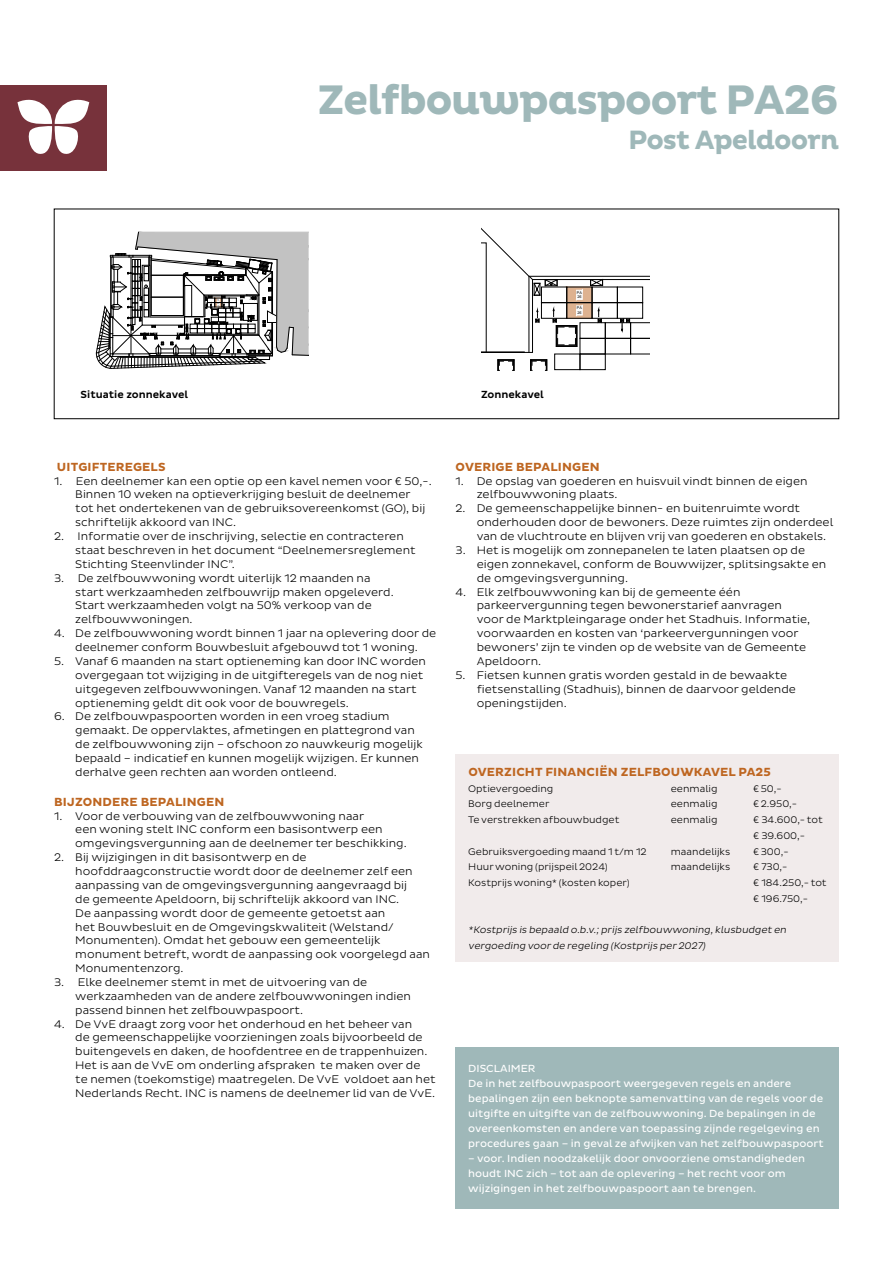
<style>
.page{position:relative;width:893px;height:1263px;background:#fff}
.page>*{position:absolute;margin:0;border:0;box-sizing:border-box;transform-origin:0 0}
.t1{font:700 42px "Pluto";letter-spacing:-.04em;color:#9fb8b9}
.t2{font:700 27px "Pluto";letter-spacing:-.04em;color:#9fb8b9}
.t3{font:700 12px "Pluto Sans";letter-spacing:.015em;color:#be6621}
.t4{font:300 11.25px/13.8px "Pluto Sans";color:#000}
.t5{font:10.5px/15px "Pluto Sans";color:#fff}
.t6{font:500 10.5px "Pluto Sans";color:#000}
.t7{font:300 9.75px/15.8px "Pluto Sans";color:#000}
.t8{font:italic 300 9.75px/15.8px "Pluto Sans";color:#000}
.t9{font:3.75px/4.5px "Arial";color:#000}
</style>
<div class="page">
<div style="left:0;top:85px;width:107px;height:85px;background:#77323b"></div>
<svg style="left:17px;top:99px;width:72px;height:55px"></svg>
<div style="left:455px;top:1047px;width:384px;height:162px;background:#9fb8b9"></div>
<div style="left:455px;top:754px;width:384px;height:208px;background:#f1ebeb"></div>
<div style="left:54px;top:209px;width:785px;height:210px;border:1px solid #000"></div>
<svg style="left:95px;top:231px;width:214px;height:138px"></svg>
<svg style="left:481px;top:228px;width:168px;height:143px"></svg>
<h1 class="t1" style="left:317px;top:76px;width:523px">Zelfbouwpaspoort PA26</h1>
<h2 class="t2" style="left:628px;top:124px;width:212px">Post Apeldoorn</h2>
<p class="t9" style="left:577px;top:290px;width:6px">PA<br>26</p>
<p class="t6" style="left:81px;top:388px;width:109px">Situatie zonnekavel</p>
<p class="t6" style="left:481px;top:388px;width:64px">Zonnekavel</p>
<p class="t9" style="left:577px;top:305px;width:6px">PA<br>26</p>
<p class="t3" style="left:57px;top:460px;width:110px">UITGIFTEREGELS</p>
<p class="t4" style="left:75px;top:474px;width:358px;text-indent:-21px">1. Een deelnemer kan een optie op een kavel nemen voor € 50,-.<br>Binnen 10 weken na optieverkrijging besluit de deelnemer tot het ondertekenen van de gebruiksovereenkomst (GO), bij schriftelijk akkoord van INC.</p>
<p class="t4" style="left:75px;top:529px;width:342px;text-indent:-21px">2. Informatie over de inschrijving, selectie en contracteren staat beschreven in het document “Deelnemersreglement<br>Stichting Steenvlinder INC”.</p>
<p class="t4" style="left:75px;top:571px;width:320px;text-indent:-21px">3. De zelfbouwwoning wordt uiterlijk 12 maanden na start werkzaamheden zelfbouwrijp maken opgeleverd.<br>Start werkzaamheden volgt na 50% verkoop van de zelfbouwwoningen.</p>
<p class="t4" style="left:54px;top:627px;width:384px;text-align:center">4. De zelfbouwwoning wordt binnen 1 jaar na oplevering door de deelnemer conform Bouwbesluit afgebouwd tot 1 woning.</p>
<p class="t4" style="left:75px;top:654px;width:352px;text-indent:-21px">5. Vanaf 6 maanden na start optieneming kan door INC worden overgegaan tot wijziging in de uitgifteregels van de nog niet uitgegeven zelfbouwwoningen. Vanaf 12 maanden na start optieneming geldt dit ook voor de bouwregels.</p>
<p class="t4" style="left:75px;top:710px;width:349px;text-indent:-21px">6. De zelfbouwpaspoorten worden in een vroeg stadium gemaakt. De oppervlaktes, afmetingen en plattegrond van de zelfbouwwoning zijn – ofschoon zo nauwkeurig mogelijk bepaald – indicatief en kunnen mogelijk wijzigen. Er kunnen derhalve geen rechten aan worden ontleend.</p>
<p class="t3" style="left:54px;top:795px;width:172px">BIJZONDERE BEPALINGEN</p>
<p class="t4" style="left:75px;top:809px;width:333px;text-indent:-21px">1. Voor de verbouwing van de zelfbouwwoning naar<br>een woning stelt INC conform een basisontwerp een omgevingsvergunning aan de deelnemer ter beschikking.</p>
<p class="t4" style="left:75px;top:850px;width:356px;text-indent:-21px">2. Bij wijzigingen in dit basisontwerp en de hoofddraagconstructie wordt door de deelnemer zelf een aanpassing van de omgevingsvergunning aangevraagd bij<br>de gemeente Apeldoorn, bij schriftelijk akkoord van INC.<br>De aanpassing wordt door de gemeente getoetst aan<br>het Bouwbesluit en de Omgevingskwaliteit (Welstand/ Monumenten). Omdat het gebouw een gemeentelijk monument betreft, wordt de aanpassing ook voorgelegd aan Monumentenzorg.</p>
<p class="t4" style="left:75px;top:975px;width:337px;text-indent:-21px">3. Elke deelnemer stemt in met de uitvoering van de werkzaamheden van de andere zelfbouwwoningen indien passend binnen het zelfbouwpaspoort.</p>
<p class="t4" style="left:75px;top:1017px;width:362px;text-indent:-21px">4. De VvE draagt zorg voor het onderhoud en het beheer van<br>de gemeenschappelijke voorzieningen zoals bijvoorbeeld de buitengevels en daken, de hoofdentree en de trappenhuizen.<br>Het is aan de VvE om onderling afspraken te maken over de te nemen (toekomstige) maatregelen. De VvE voldoet aan het Nederlands Recht. INC is namens de deelnemer lid van de VvE.</p>
<p class="t3" style="left:456px;top:460px;width:146px">OVERIGE BEPALINGEN</p>
<p class="t4" style="left:477px;top:474px;width:332px;text-indent:-21px">1. De opslag van goederen en huisvuil vindt binnen de eigen zelfbouwwoning plaats.</p>
<p class="t4" style="left:477px;top:502px;width:358px;text-indent:-21px">2. De gemeenschappelijke binnen- en buitenruimte wordt onderhouden door de bewoners. Deze ruimtes zijn onderdeel van de vluchtroute en blijven vrij van goederen en obstakels.</p>
<p class="t4" style="left:477px;top:543px;width:351px;text-indent:-21px">3. Het is mogelijk om zonnepanelen te laten plaatsen op de eigen zonnekavel, conform de Bouwwijzer, splitsingsakte en de omgevingsvergunning.</p>
<p class="t4" style="left:477px;top:585px;width:335px;text-indent:-21px">4. Elk zelfbouwwoning kan bij de gemeente één parkeervergunning tegen bewonerstarief aanvragen voor de Marktpleingarage onder het Stadhuis. Informatie, voorwaarden en kosten van ‘parkeervergunningen voor bewoners’ zijn te vinden op de website van de Gemeente Apeldoorn.</p>
<p class="t4" style="left:477px;top:668px;width:321px;text-indent:-21px">5. Fietsen kunnen gratis worden gestald in de bewaakte fietsenstalling (Stadhuis), binnen de daarvoor geldende openingstijden.</p>
<p class="t3" style="left:468px;top:765px;width:304px">OVERZICHT FINANCIËN ZELFBOUWKAVEL PA25</p>
<p class="t7" style="left:468px;top:780px;width:87px">Optievergoeding</p>
<p class="t7" style="left:671px;top:780px;width:48px">eenmalig</p>
<p class="t7" style="left:753px;top:780px;width:30px">€50,-</p>
<p class="t7" style="left:468px;top:796px;width:83px">Borg deelnemer</p>
<p class="t7" style="left:671px;top:796px;width:48px">eenmalig</p>
<p class="t7" style="left:753px;top:796px;width:45px">€2.950,-</p>
<p class="t7" style="left:468px;top:812px;width:153px">Te verstrekken afbouwbudget</p>
<p class="t7" style="left:671px;top:812px;width:48px">eenmalig</p>
<p class="t7" style="left:753px;top:812px;width:71px">€ 34.600,- tot € 39.600,-</p>
<p class="t7" style="left:468px;top:843px;width:180px">Gebruiksvergoeding maand 1 t/m 12</p>
<p class="t7" style="left:671px;top:843px;width:61px">maandelijks</p>
<p class="t7" style="left:753px;top:843px;width:37px">€300,-</p>
<p class="t7" style="left:468px;top:859px;width:141px">Huur woning (prijspeil 2024)</p>
<p class="t7" style="left:671px;top:859px;width:61px">maandelijks</p>
<p class="t7" style="left:753px;top:859px;width:36px">€ 730,-</p>
<p class="t7" style="left:468px;top:875px;width:163px">Kostprijs woning* (kosten koper)</p>
<p class="t7" style="left:753px;top:875px;width:75px">€ 184.250,- tot € 196.750,-</p>
<p class="t8" style="left:468px;top:922px;width:321px">*Kostprijs is bepaald o.b.v.;prijs zelfbouwwoning,klusbudget en vergoeding voor de regeling (Kostprijs per 2027)</p>
<p class="t5" style="left:468px;top:1061px;width:357px">DISCLAIMER<br>De in het zelfbouwpaspoort weergegeven regels en andere bepalingen zijn een beknopte samenvatting van de regels voor de uitgifte en uitgifte van de zelfbouwwoning. De bepalingen in de overeenkomsten en andere van toepassing zijnde regelgeving en procedures gaan – in geval ze afwijken van het zelfbouwpaspoort</p>
<p class="t5" style="left:468px;top:1151px;width:338px">– voor. Indien noodzakelijk door onvoorziene omstandigheden houdt INC zich – tot aan de oplevering – het recht voor om wijzigingen in het zelfbouwpaspoort aan te brengen.</p>
</div>
